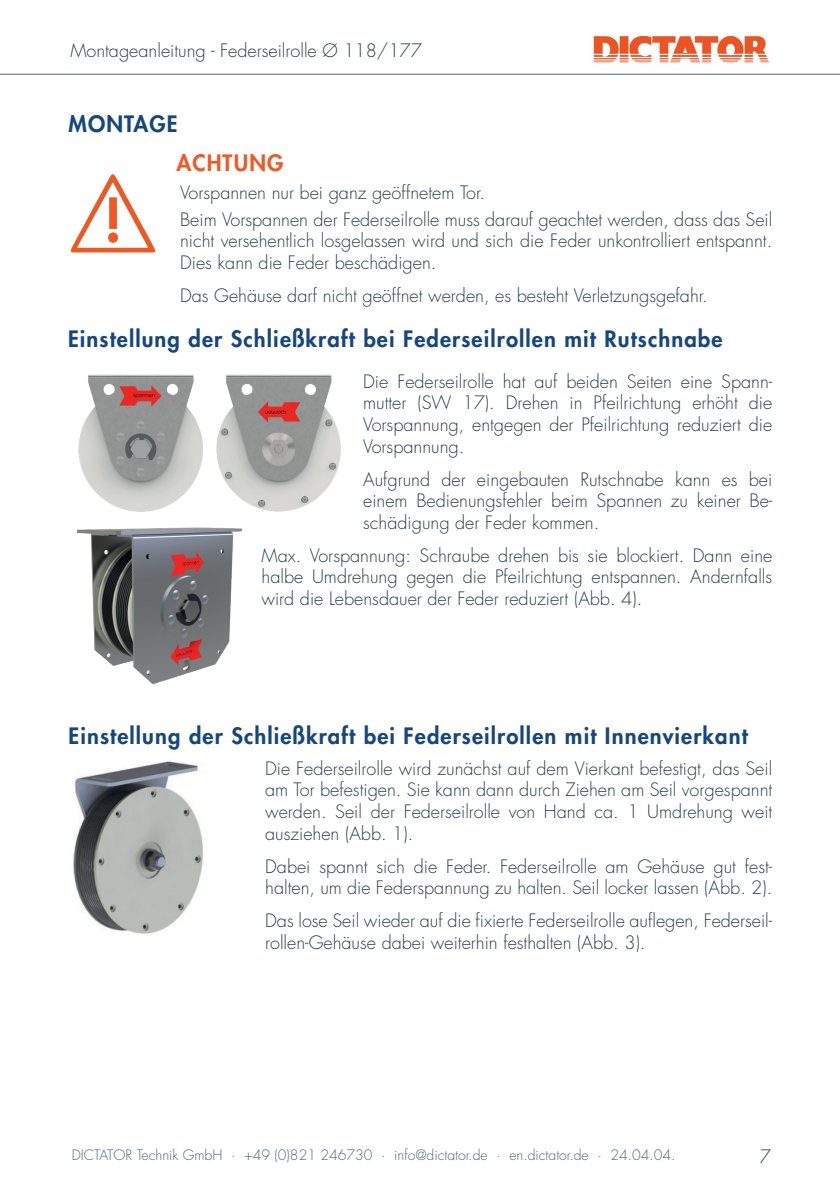
<style>
.page{position:relative;width:840px;height:1191px;background:#fff}
.page>*{position:absolute;margin:0;border:0;box-sizing:border-box;transform-origin:0 0}
.t1{font:800 22px "Futura Std";letter-spacing:.05em;color:#154682}
.t2{font:800 22px "Futura Std";letter-spacing:.05em;color:#ef5924}
.t3{font:300 18px/21.6px "Futura Std";color:#2b3d4e}
.t4{font:300 14px "Futura Std";color:#4d647e}
</style>
<div class="page">
<img style="left:593px;top:37px;width:176px;height:25px">
<hr style="left:0;top:74px;width:839px;height:1px;background:#4d647e">
<img style="left:70px;top:174px;width:86px;height:79px">
<img style="left:78px;top:374px;width:263px;height:138px">
<img style="left:73px;top:761px;width:130px;height:173px">
<img style="left:77px;top:527px;width:165px;height:158px">
<p class="t3" style="left:70px;top:40px;width:353px">Montageanleitung - Federseilrolle Ø 118/177</p>
<p class="t1" style="left:68px;top:109px;width:110px">MONTAGE</p>
<p class="t2" style="left:176px;top:149px;width:108px">ACHTUNG</p>
<p class="t3" style="left:180px;top:179px;width:593px;line-height:27.2px">Vorspannen nur bei ganz geöffnetem Tor.<br>Beim Vorspannen der Federseilrolle muss darauf geachtet werden, dass das Seil</p>
<p class="t3" style="left:180px;top:231px;width:593px">nicht versehentlich losgelassen wird und sich die Feder unkontrolliert entspannt.<br>Dies kann die Feder beschädigen.</p>
<p class="t3" style="left:180px;top:285px;width:528px">Das Gehäuse darf nicht geöffnet werden, es besteht Verletzungsgefahr.</p>
<p class="t1" style="left:68px;top:325px;width:655px">Einstellung der Schließkraft bei Federseilrollen mit Rutschnabe</p>
<p class="t3" style="left:363px;top:371px;width:410px;text-align:justify">Die Federseilrolle hat auf beiden Seiten eine Spann&shy;mutter (SW 17). Drehen in Pfeilrichtung erhöht die Vorspannung, entgegen der Pfeilrichtung reduziert die Vorspannung.</p>
<p class="t3" style="left:363px;top:469px;width:410px;text-align:justify">Aufgrund der eingebauten Rutschnabe kann es bei einem Bedienungsfehler beim Spannen zu keiner Be&shy;schädigung der Feder kommen.</p>
<p class="t3" style="left:261px;top:545px;width:512px;text-align:justify">Max. Vorspannung: Schraube drehen bis sie blockiert. Dann eine halbe Umdrehung gegen die Pfeilrichtung entspannen. Andernfalls wird die Lebensdauer der Feder reduziert (Abb. 4).</p>
<p class="t1" style="left:68px;top:722px;width:680px">Einstellung der Schließkraft bei Federseilrollen mit Innenvierkant</p>
<p class="t3" style="left:265px;top:758px;width:508px;text-align:justify">Die Federseilrolle wird zunächst auf dem Vierkant befestigt, das Seil am Tor befestigen. Sie kann dann durch Ziehen am Seil vorgespannt werden. Seil der Federseilrolle von Hand ca. 1 Umdrehung weit ausziehen (Abb. 1).</p>
<p class="t3" style="left:265px;top:855px;width:508px">Dabei spannt sich die Feder. Federseilrolle am Gehäuse gut fest&shy;halten, um die Federspannung zu halten. Seil locker lassen (Abb. 2).</p>
<p class="t3" style="left:265px;top:910px;width:508px">Das lose Seil wieder auf die fixierte Federseilrolle auflegen, Federseil&shy;rollen-Gehäuse dabei weiterhin festhalten (Abb. 3).</p>
<p class="t4" style="left:72px;top:1146px;width:605px">DICTATOR Technik GmbH · +49 (0)821 246730 · info@dictator.de · en.dictator.de · 24.04.04.</p>
<p class="t3" style="left:759px;top:1146px;width:13px">7</p>
</div>
